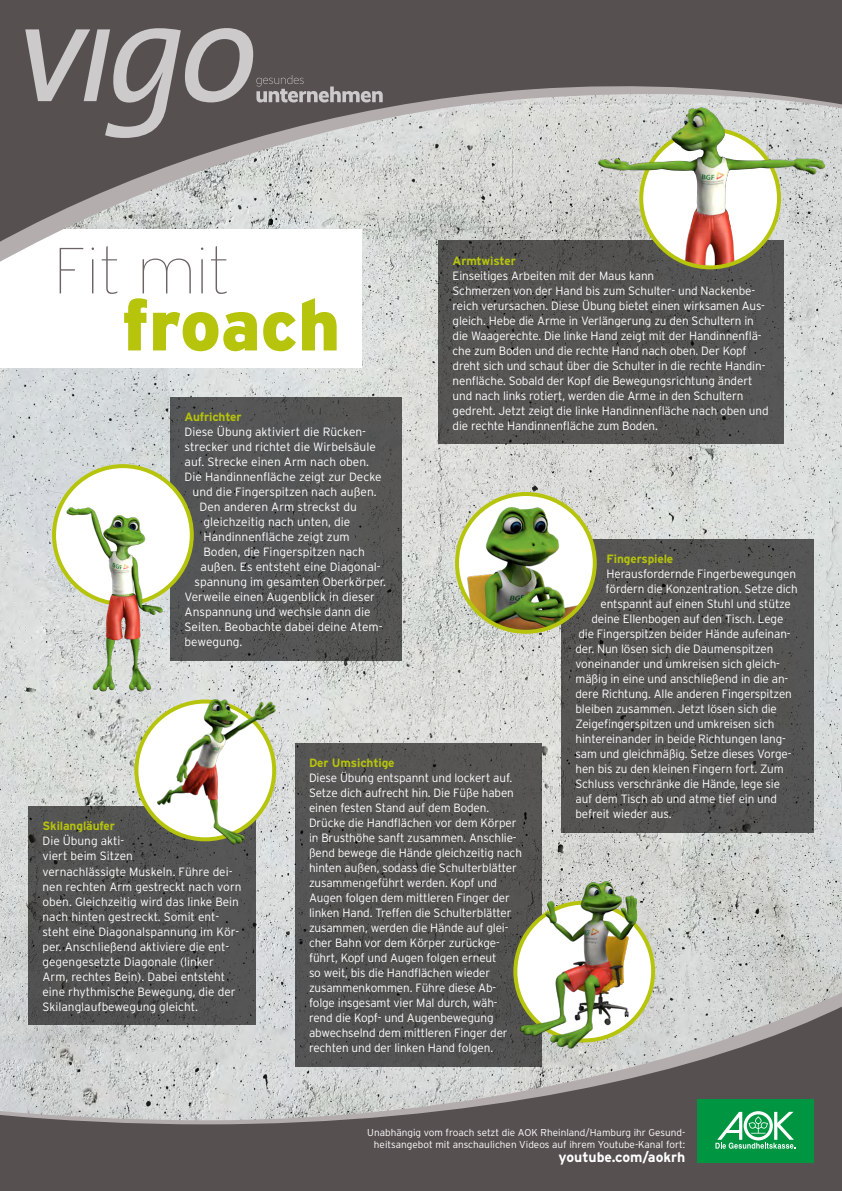
<style>
.page{position:relative;width:842px;height:1191px;background:#fff}
.page>*{position:absolute;margin:0;border:0;box-sizing:border-box;transform-origin:0 0}
.t1{font:900 71.8px "Interstate";color:#b6c40b}
.t2{font:100 65px "Impulse Interstate";color:#6c6364}
.t3{font:700 14px "Interstate";color:#fff}
.t4{font:300 12px/15px "Interstate";letter-spacing:-.01em;color:#fff}
.t5{font:700 12px "Interstate";letter-spacing:-.01em;color:#b6c40b}
.t6{font:300 10px/12px "Interstate";color:#fff;text-align:right}
</style>
<div class="page">
<img style="left:0;top:266px;width:842px;height:722px">
<svg style="left:0;top:988px;width:842px;height:14px;background:#cbcecb"></svg>
<svg style="left:0;top:1002px;width:842px;height:189px;background:#878484"></svg>
<div style="left:561px;top:539px;width:253px;height:293px;background:#555554"></div>
<div style="left:170px;top:397px;width:231px;height:263px;background:#555656"></div>
<div style="left:438px;top:241px;width:346px;height:203px;background:#555453"></div>
<svg style="left:28px;top:806px;width:228px;height:218px;background:#505050"></svg>
<div style="left:295px;top:743px;width:247px;height:323px;background:#535352"></div>
<img style="left:457px;top:503px;width:138px;height:129px">
<div style="left:455px;top:492px;width:142px;height:142px;border:4px solid #b6c40b;border-radius:50%"></div>
<div style="left:697px;top:1099px;width:117px;height:64px;background:#009641"></div>
<svg style="left:715px;top:1111px;width:80px;height:37px"></svg>
<img style="left:144px;top:681px;width:140px;height:174px">
<svg style="left:515px;top:902px;width:138px;height:138px"></svg>
<img style="left:520px;top:881px;width:117px;height:169px">
<svg style="left:54px;top:466px;width:138px;height:138px"></svg>
<img style="left:54px;top:499px;width:122px;height:193px">
<div style="left:0;top:230px;width:361px;height:138px;background:#fff"></div>
<svg style="left:0;top:246px;width:842px;height:20px"></svg>
<svg style="left:0;top:0;width:842px;height:246px;background:#908c8b"></svg>
<svg style="left:25px;top:28px;width:358px;height:110px;background:#787273"></svg>
<img style="left:547px;top:104px;width:295px;height:123px">
<h2 class="t2" style="left:53px;top:236px;width:179px">Fit mit</h2>
<h1 class="t1" style="left:122px;top:281px;width:220px">froach</h1>
<p class="t5" style="left:453px;top:253px;width:65px">Armtwister</p>
<p class="t4" style="left:453px;top:268px;width:318px">Einseitiges Arbeiten mit der Maus kann<br>Schmerzen von der Hand bis zum Schulter- und Nackenbe&shy;reich verursachen. Diese Übung bietet einen wirksamen Aus&shy;gleich. Hebe die Arme in Verlängerung zu den Schultern in die Waagerechte. Die linke Hand zeigt mit der Handinnenflä&shy;che zum Boden und die rechte Hand nach oben. Der Kopf dreht sich und schaut über die Schulter in die rechte Handin&shy;nenfläche. Sobald der Kopf die Bewegungsrichtung ändert und nach links rotiert, werden die Arme in den Schultern gedreht. Jetzt zeigt die linke Handinnenfläche nach oben und die rechte Handinnenfläche zum Boden.</p>
<p class="t5" style="left:185px;top:409px;width:59px">Aufrichter</p>
<p class="t4" style="left:185px;top:424px;width:183px">Diese Übung aktiviert die Rücken-</p>
<p class="t4" style="left:185px;top:439px;width:193px">strecker und richtet die Wirbelsäule</p>
<p class="t4" style="left:185px;top:454px;width:186px">auf. Strecke einen Arm nach oben.</p>
<p class="t4" style="left:185px;top:469px;width:199px">Die Handinnenfläche zeigt zur Decke</p>
<p class="t4" style="left:193px;top:484px;width:186px">und die Fingerspitzen nach außen.</p>
<p class="t4" style="left:200px;top:499px;width:159px">Den anderen Arm streckst du</p>
<p class="t4" style="left:204px;top:514px;width:148px">gleichzeitig nach unten, die</p>
<p class="t4" style="left:204px;top:529px;width:148px">Handinnenfläche zeigt zum</p>
<p class="t4" style="left:204px;top:544px;width:163px">Boden, die Fingerspitzen nach</p>
<p class="t4" style="left:201px;top:559px;width:182px">außen. Es entsteht eine Diagonal-</p>
<p class="t4" style="left:195px;top:574px;width:193px">spannung im gesamten Oberkörper.</p>
<p class="t4" style="left:185px;top:589px;width:192px">Verweile einen Augenblick in dieser</p>
<p class="t4" style="left:185px;top:604px;width:188px">Anspannung und wechsle dann die</p>
<p class="t4" style="left:185px;top:619px;width:199px">Seiten. Beobachte dabei deine Atem-</p>
<p class="t4" style="left:185px;top:634px;width:59px">bewegung.</p>
<p class="t5" style="left:606px;top:552px;width:68px">Fingerspiele</p>
<p class="t4" style="left:606px;top:566px;width:191px">Herausfordernde Fingerbewegungen</p>
<p class="t4" style="left:605px;top:581px;width:194px">fördern die Konzentration. Setze dich</p>
<p class="t4" style="left:600px;top:596px;width:192px">entspannt auf einen Stuhl und stütze</p>
<p class="t4" style="left:591px;top:611px;width:193px">deine Ellenbogen auf den Tisch. Lege</p>
<p class="t4" style="left:578px;top:626px;width:214px">die Fingerspitzen beider Hände aufeinan-</p>
<p class="t4" style="left:575px;top:641px;width:199px">der. Nun lösen sich die Daumenspitzen</p>
<p class="t4" style="left:575px;top:656px;width:206px">voneinander und umkreisen sich gleich-</p>
<p class="t4" style="left:575px;top:671px;width:214px">mäßig in eine und anschließend in die an-</p>
<p class="t4" style="left:575px;top:686px;width:218px">dere Richtung. Alle anderen Fingerspitzen</p>
<p class="t4" style="left:575px;top:701px;width:203px">bleiben zusammen. Jetzt lösen sich die</p>
<p class="t4" style="left:575px;top:716px;width:200px">Zeigefingerspitzen und umkreisen sich</p>
<p class="t4" style="left:575px;top:731px;width:212px">hintereinander in beide Richtungen lang-</p>
<p class="t4" style="left:575px;top:746px;width:218px">sam und gleichmäßig. Setze dieses Vorge-</p>
<p class="t4" style="left:575px;top:761px;width:210px">hen bis zu den kleinen Fingern fort. Zum</p>
<p class="t4" style="left:575px;top:776px;width:206px">Schluss verschränke die Hände, lege sie</p>
<p class="t4" style="left:575px;top:791px;width:203px">auf dem Tisch ab und atme tief ein und</p>
<p class="t4" style="left:575px;top:806px;width:97px">befreit wieder aus.</p>
<p class="t5" style="left:309px;top:755px;width:87px">Der Umsichtige</p>
<p class="t4" style="left:309px;top:770px;width:214px">Diese Übung entspannt und lockert auf.<br>Setze dich aufrecht hin. Die Füße haben einen festen Stand auf dem Boden.<br>Drücke die Handflächen vor dem Körper in Brusthöhe sanft zusammen. Anschlie&shy;ßend bewege die Hände gleichzeitig nach hinten außen, sodass die Schulterblätter zusammengeführt werden. Kopf und Augen folgen dem mittleren Finger der linken Hand. Treffen die Schulterblätter zusammen, werden die Hände auf glei&shy;cher Bahn vor dem Körper zurückge&shy;führt, Kopf und Augen folgen erneut<br>so weit, bis die Handflächen wieder zusammenkommen. Führe diese Ab&shy;folge insgesamt vier Mal durch, wäh&shy;rend die Kopf- und Augenbewegung abwechselnd dem mittleren Finger der rechten und der linken Hand folgen.</p>
<p class="t5" style="left:43px;top:819px;width:74px">Skilangläufer</p>
<p class="t4" style="left:43px;top:833px;width:201px">Die Übung akti-<br>viert beim Sitzen<br>vernachlässigte Muskeln. Führe dei&shy;nen rechten Arm gestreckt nach vorn oben. Gleichzeitig wird das linke Bein nach hinten gestreckt. Somit ent&shy;steht eine Diagonalspannung im Kör&shy;per. Anschließend aktiviere die ent&shy;gegengesetzte Diagonale (linker<br>Arm, rechtes Bein). Dabei entsteht eine rhythmische Bewegung, die der<br>Skilanglaufbewegung gleicht.</p>
<p class="t6" style="left:367px;top:1126px;width:319px">Unabhängig vom froach setzt die AOK Rheinland/Hamburg ihr Gesund&shy;heitsangebot mit anschaulichen Videos auf ihrem Youtube-Kanal fort:</p>
<p class="t3" style="left:558px;top:1148px;width:128px">youtube.com/aokrh</p>
</div>
